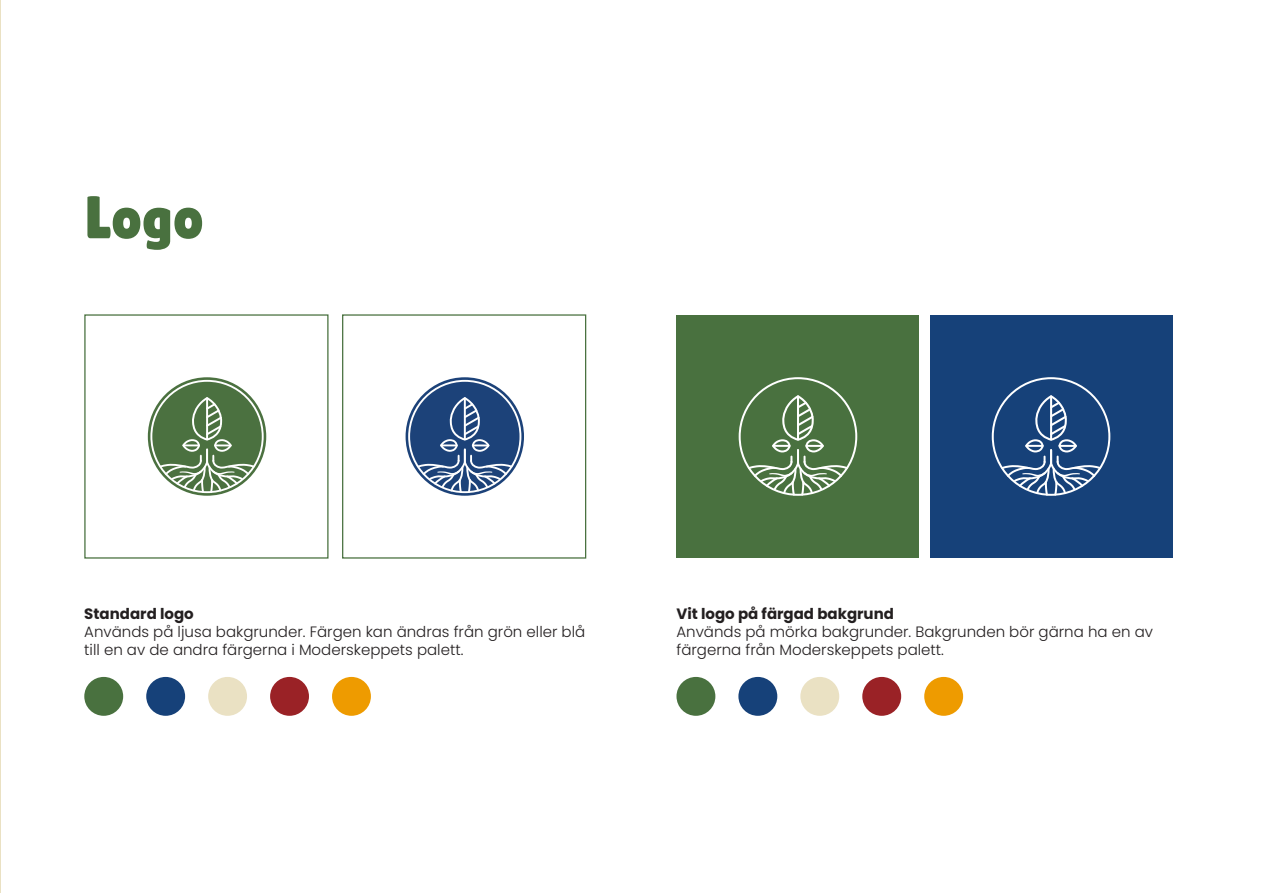
<style>
.page{position:relative;width:1263px;height:893px;background:#fff}
.page>*{position:absolute;margin:0;border:0;box-sizing:border-box;transform-origin:0 0}
.Titles{font:60px "Lilita One";color:#49713f}
.Captions{font:300 15px/18px "Poppins";color:#231f20}
.Captions-2{font:700 15px "Poppins";color:#231f20}
</style>
<div class="page">
<div style="left:676px;top:315px;width:243px;height:243px;background:#49713f"></div>
<div style="left:929px;top:315px;width:243px;height:243px;background:#164179"></div>
<div style="left:84px;top:314px;width:244px;height:245px;border:1px solid #49713f"></div>
<div style="left:342px;top:314px;width:244px;height:245px;border:1px solid #49713f"></div>
<div style="left:676px;top:677px;width:39px;height:39px;background:#49713f;border-radius:50%"></div>
<div style="left:84px;top:677px;width:39px;height:39px;background:#49713f;border-radius:50%"></div>
<div style="left:738px;top:677px;width:39px;height:39px;background:#164179;border-radius:50%"></div>
<div style="left:146px;top:677px;width:39px;height:39px;background:#164179;border-radius:50%"></div>
<div style="left:862px;top:677px;width:39px;height:39px;background:#9a2226;border-radius:50%"></div>
<div style="left:270px;top:677px;width:39px;height:39px;background:#9a2226;border-radius:50%"></div>
<div style="left:800px;top:677px;width:39px;height:39px;background:#eae1c3;border-radius:50%"></div>
<div style="left:208px;top:677px;width:39px;height:39px;background:#eae1c3;border-radius:50%"></div>
<div style="left:924px;top:677px;width:39px;height:39px;background:#ee9b00;border-radius:50%"></div>
<div style="left:332px;top:677px;width:39px;height:39px;background:#ee9b00;border-radius:50%"></div>
<svg style="left:148px;top:377px;width:118px;height:119px;background:#6e8d65"></svg>
<svg style="left:158px;top:396px;width:98px;height:98px"></svg>
<svg style="left:406px;top:377px;width:118px;height:119px;background:#496793"></svg>
<svg style="left:416px;top:396px;width:98px;height:98px"></svg>
<svg style="left:747px;top:394px;width:102px;height:102px"></svg>
<svg style="left:1000px;top:394px;width:102px;height:102px"></svg>
<p class="Titles" style="left:85px;top:183px;width:120px">Logo</p>
<p class="Captions-2" style="left:84px;top:605px;width:111px">Standard logo</p>
<p class="Captions" style="left:84px;top:622px;width:502px">Används på ljusa bakgrunder. Färgen kan ändras från grön eller blå till en av de andra färgerna i Moderskeppets palett.</p>
<p class="Captions-2" style="left:676px;top:605px;width:219px">Vit logo på färgad bakgrund</p>
<p class="Captions" style="left:676px;top:622px;width:478px">Används på mörka bakgrunder. Bakgrunden bör gärna ha en av färgerna från Moderskeppets palett.</p>
</div>
